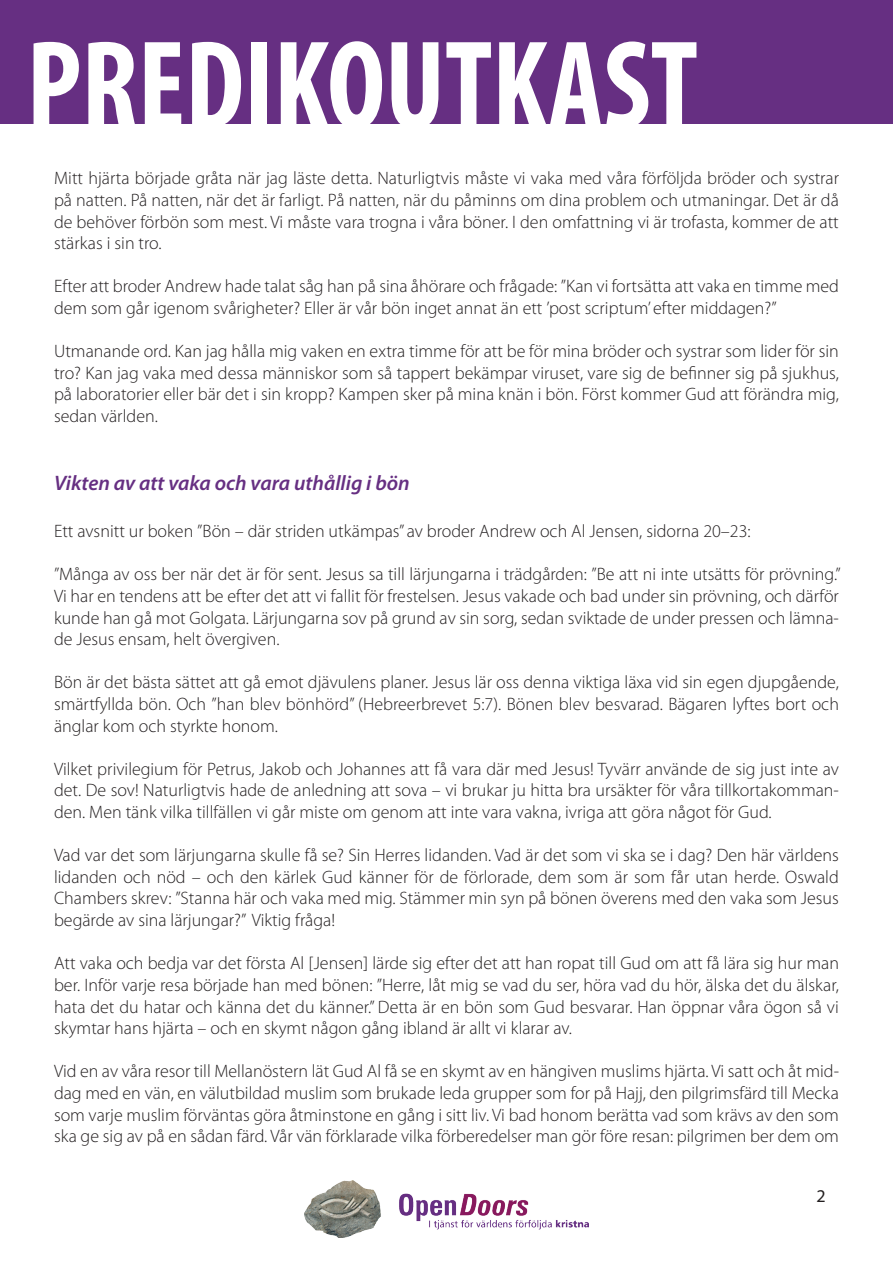
<style>
.page{position:relative;width:893px;height:1263px;background:#fff}
.page>*{position:absolute;margin:0;border:0;box-sizing:border-box;transform-origin:0 0}
.t1{font:700 condensed 127.2px "Myriad Pro";color:#fff;scale:.94 1}
.t2{font:italic 600 21px "Myriad Pro";color:#662f82}
.t3{font:300 18px/21.6px "Myriad Pro";color:#231f20;text-align:justify}
.t4{font:18px "Myriad Pro";color:#231f20}
</style>
<div class="page">
<img style="left:305px;top:1180px;width:283px;height:58px">
<div style="left:0;top:0;width:893px;height:124px;background:#662f82"></div>
<h1 class="t1" style="left:27px;top:6px;width:715px">PREDIKOUTKAST</h1>
<p class="t3" style="left:54px;top:167px;width:786px">Mitt hjärta började gråta när jag läste detta. Naturligtvis måste vi vaka med våra förföljda bröder och systrar på natten. På natten, när det är farligt. På natten, när du påminns om dina problem och utmaningar. Det är då de behöver förbön som mest. Vi måste vara trogna i våra böner. I den omfattning vi är trofasta, kommer de att stärkas i sin tro.</p>
<p class="t3" style="left:54px;top:275px;width:787px">Efter att broder Andrew hade talat såg han på sina åhörare och frågade: ”Kan vi fortsätta att vaka en timme med dem som går igenom svårigheter? Eller är vår bön inget annat än ett ’post scriptum’ efter middagen?”</p>
<p class="t3" style="left:54px;top:340px;width:786px">Utmanande ord. Kan jag hålla mig vaken en extra timme för att be för mina bröder och systrar som lider för sin tro? Kan jag vaka med dessa människor som så tappert bekämpar viruset, vare sig de befinner sig på sjukhus, på laboratorier eller bär det i sin kropp? Kampen sker på mina knän i bön. Först kommer Gud att förändra mig, sedan världen.</p>
<p class="t2" style="left:54px;top:470px;width:357px">Vikten av att vaka och vara uthållig i bön</p>
<p class="t3" style="left:54px;top:520px;width:698px">Ett avsnitt ur boken ”Bön – där striden utkämpas” av broder Andrew och Al Jensen, sidorna 20–23:</p>
<p class="t3" style="left:54px;top:563px;width:788px">”Många av oss ber när det är för sent. Jesus sa till lärjungarna i trädgården: ”Be att ni inte utsätts för prövning.” Vi har en tendens att be efter det att vi fallit för frestelsen. Jesus vakade och bad under sin prövning, och därför kunde han gå mot Golgata. Lärjungarna sov på grund av sin sorg, sedan sviktade de under pressen och lämna&shy;de Jesus ensam, helt övergiven.</p>
<p class="t3" style="left:54px;top:671px;width:786px">Bön är det bästa sättet att gå emot djävulens planer. Jesus lär oss denna viktiga läxa vid sin egen djupgående, smärtfyllda bön. Och ”han blev bönhörd” (Hebreerbrevet 5:7). Bönen blev besvarad. Bägaren lyftes bort och änglar kom och styrkte honom.</p>
<p class="t3" style="left:54px;top:758px;width:786px">Vilket privilegium för Petrus, Jakob och Johannes att få vara där med Jesus! Tyvärr använde de sig just inte av det. De sov! Naturligtvis hade de anledning att sova – vi brukar ju hitta bra ursäkter för våra tillkortakomman&shy;den. Men tänk vilka tillfällen vi går miste om genom att inte vara vakna, ivriga att göra något för Gud.</p>
<p class="t3" style="left:54px;top:844px;width:786px">Vad var det som lärjungarna skulle få se? Sin Herres lidanden. Vad är det som vi ska se i dag? Den här världens lidanden och nöd – och den kärlek Gud känner för de förlorade, dem som är som får utan herde. Oswald Chambers skrev: ”Stanna här och vaka med mig. Stämmer min syn på bönen överens med den vaka som Jesus begärde av sina lärjungar?” Viktig fråga!</p>
<p class="t3" style="left:54px;top:952px;width:787px">Att vaka och bedja var det första Al [Jensen] lärde sig efter det att han ropat till Gud om att få lära sig hur man ber. Inför varje resa började han med bönen: ”Herre, låt mig se vad du ser, höra vad du hör, älska det du älskar, hata det du hatar och känna det du känner.” Detta är en bön som Gud besvarar. Han öppnar våra ögon så vi skymtar hans hjärta – och en skymt någon gång ibland är allt vi klarar av.</p>
<p class="t3" style="left:54px;top:1060px;width:787px">Vid en av våra resor till Mellanöstern lät Gud Al få se en skymt av en hängiven muslims hjärta. Vi satt och åt mid&shy;dag med en vän, en välutbildad muslim som brukade leda grupper som for på Hajj, den pilgrimsfärd till Mecka som varje muslim förväntas göra åtminstone en gång i sitt liv. Vi bad honom berätta vad som krävs av den som ska ge sig av på en sådan färd. Vår vän förklarade vilka förberedelser man gör före resan: pilgrimen ber dem om</p>
<p class="t4" style="left:816px;top:1185px;width:11px">2</p>
</div>
